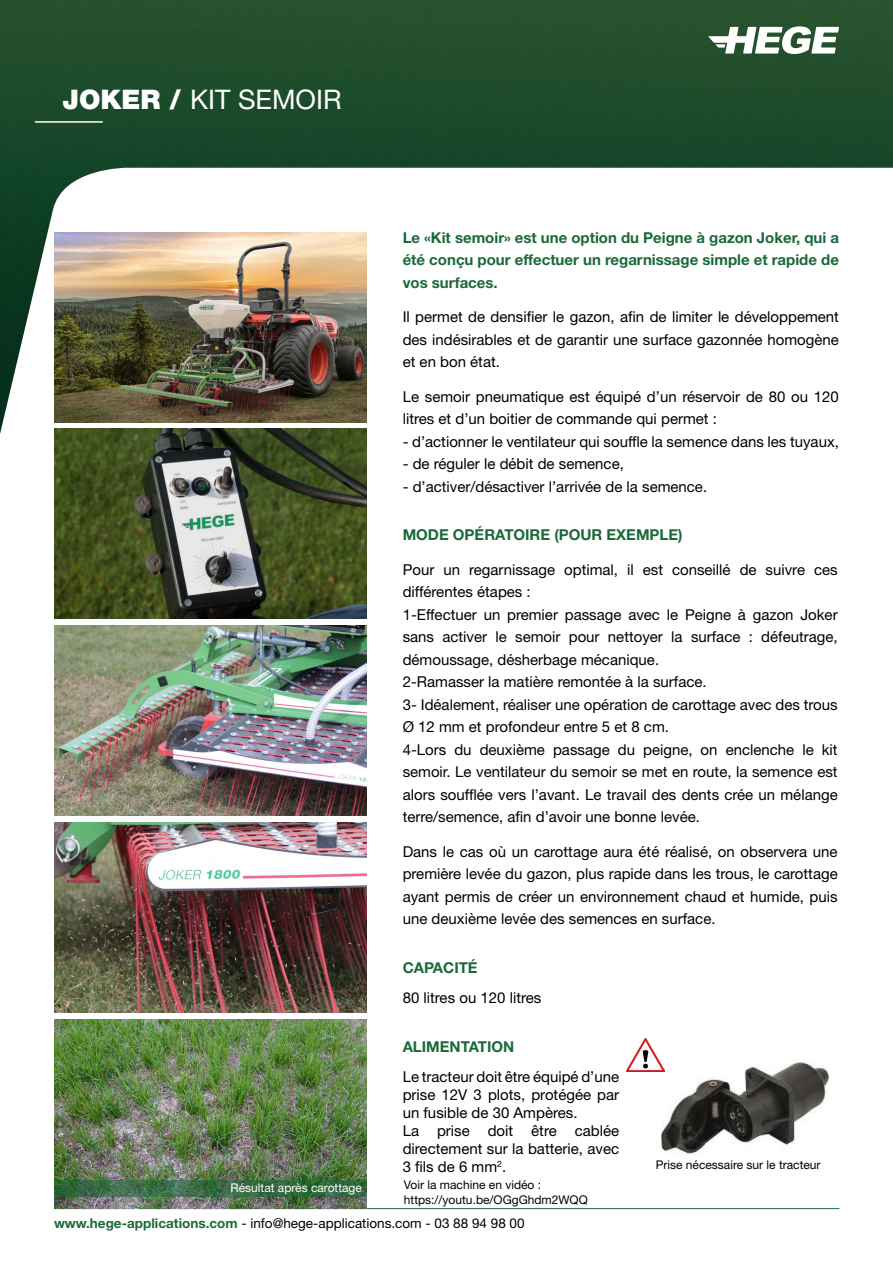
<style>
.page{position:relative;width:893px;height:1263px;background:#fff}
.page>*{position:absolute;margin:0;border:0;box-sizing:border-box;transform-origin:0 0}
.t1{font:27px "Helvetica Neue LT Std";color:#fff}
.t2{font:15px/22.5px "Helvetica Neue LT Std";color:#000}
.t3{font:700 15px/22.5px "Helvetica Neue LT Std";color:#1a6939;text-align:justify}
.t4{font:13.5px "Helvetica Neue LT Std";color:#000}
.t5{font:12px/14.4px "Helvetica Neue LT Std";color:#000}
.t6{font:12px "Helvetica Neue LT Std";color:#fff}
.s1{font-weight:900}
.s2{font-weight:700;color:#1a6939}
</style>
<div class="page">
<img style="left:661px;top:1061px;width:168px;height:93px">
<img style="left:0;top:0;width:893px;height:434px">
<hr style="left:54px;top:1208px;width:785px;height:1px;background:#1c6a3a">
<hr style="left:35px;top:121px;width:68px;height:2px;background:#fff">
<svg style="left:708px;top:26px;width:131px;height:28px"></svg>
<img style="left:54px;top:625px;width:312px;height:190px">
<img style="left:54px;top:429px;width:312px;height:190px">
<img style="left:54px;top:822px;width:312px;height:190px">
<img style="left:54px;top:1019px;width:312px;height:190px">
<img style="left:54px;top:232px;width:312px;height:190px">
<img style="left:626px;top:1039px;width:38px;height:33px">
<svg style="left:54px;top:1181px;width:312px;height:16px;background:#376a44"></svg>
<h1 class="t1" style="left:63px;top:83px;width:281px"><span class="s1">JOKER /</span> KIT SEMOIR</h1>
<p class="t6" style="left:231px;top:1181px;width:133px">Résultat après carottage</p>
<p class="t3" style="left:403px;top:226px;width:438px">Le «Kit semoir» est une option du Peigne à gazon Joker, qui a été conçu pour effectuer un regarnissage simple et rapide de vos surfaces.</p>
<p class="t2" style="left:403px;top:305px;width:438px;text-align:justify">Il permet de densifier le gazon, afin de limiter le développement des indésirables et de garantir une surface gazonnée homogène et en bon état.</p>
<p class="t2" style="left:403px;top:385px;width:438px">Le semoir pneumatique est équipé d’un réservoir de 80 ou 120 litres et d’un boitier de commande qui permet :</p>
<p class="t2" style="left:403px;top:430px;width:438px">- d’actionner le ventilateur qui souffle la semence dans les tuyaux,</p>
<p class="t2" style="left:403px;top:452px;width:223px">- de réguler le débit de semence,</p>
<p class="t2" style="left:403px;top:475px;width:306px">- d’activer/désactiver l’arrivée de la semence.</p>
<p class="t3" style="left:403px;top:523px;width:281px">MODE OPÉRATOIRE (POUR EXEMPLE)</p>
<p class="t2" style="left:403px;top:558px;width:437px">Pour un regarnissage optimal, il est conseillé de suivre ces différentes étapes :<br>1-Effectuer un premier passage avec le Peigne à gazon Joker sans activer le semoir pour nettoyer la surface : défeutrage, démoussage, désherbage mécanique.<br>2-Ramasser la matière remontée à la surface.<br>3- Idéalement, réaliser une opération de carottage avec des trous Ø 12 mm et profondeur entre 5 et 8 cm.<br>4-Lors du deuxième passage du peigne, on enclenche le kit semoir. Le ventilateur du semoir se met en route, la semence est alors soufflée vers l’avant. Le travail des dents crée un mélange terre/semence, afin d’avoir une bonne levée.</p>
<p class="t2" style="left:403px;top:840px;width:436px;text-align:justify">Dans le cas où un carottage aura été réalisé, on observera une première levée du gazon, plus rapide dans les trous, le carottage ayant permis de créer un environnement chaud et humide, puis une deuxième levée des semences en surface.</p>
<p class="t3" style="left:403px;top:956px;width:76px">CAPACITÉ</p>
<p class="t2" style="left:403px;top:986px;width:140px">80 litres ou 120 litres</p>
<p class="t3" style="left:403px;top:1035px;width:113px">ALIMENTATION</p>
<p class="t2" style="left:403px;top:1067px;width:218px;line-height:18px">Le tracteur doit être équipé d’une prise 12V 3 plots, protégée par un fusible de 30 Ampères.<br>La prise doit être cablée directement sur la batterie, avec<br>3 fils de 6 mm<sup>2</sup>.</p>
<p class="t5" style="left:404px;top:1178px;width:185px">Voir la machine en vidéo : https://youtu.be/OGgGhdm2WQQ</p>
<p class="t5" style="left:656px;top:1157px;width:166px">Prise nécessaire sur le tracteur</p>
<p class="t4" style="left:54px;top:1215px;width:472px"><span class="s2">www.hege-applications.com</span> - info@hege-applications.com - 03 88 94 98 00</p>
</div>
